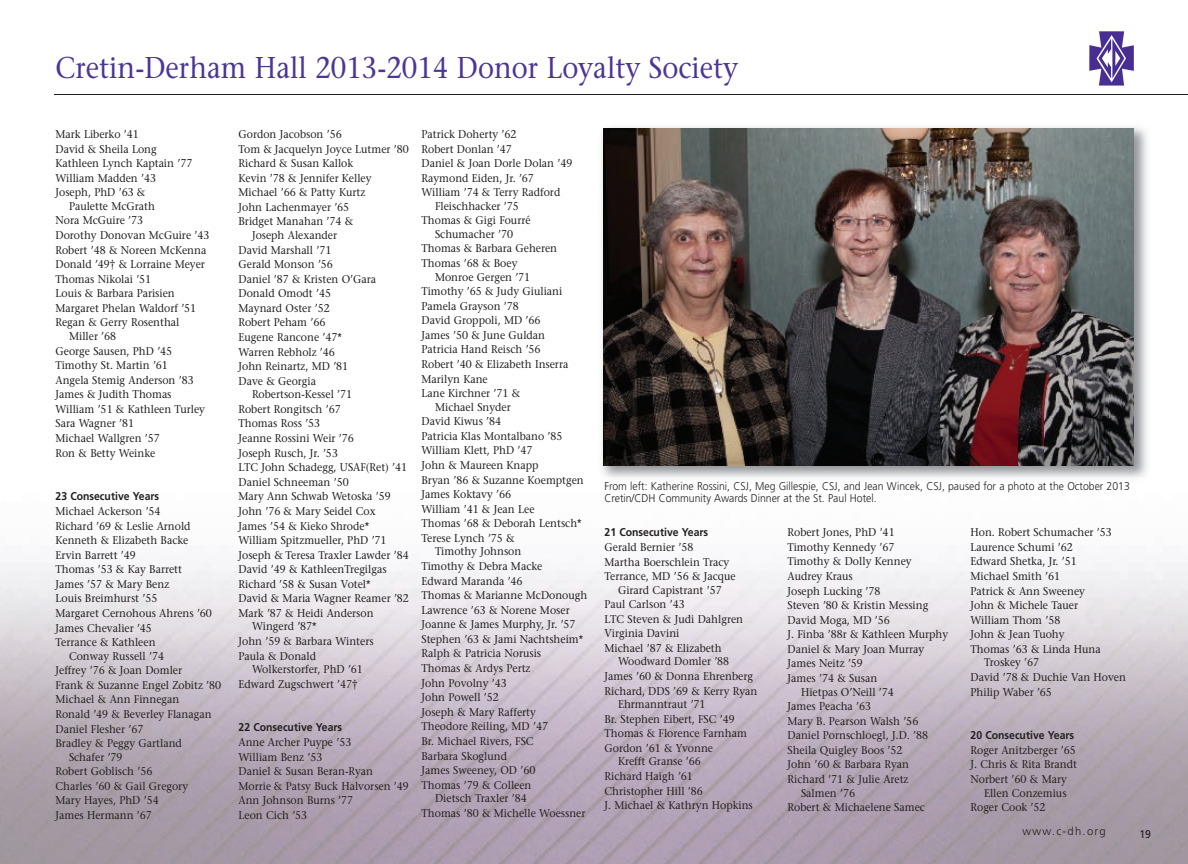
<style>
.page{position:relative;width:1188px;height:864px;background:#fff}
.page>*{position:absolute;margin:0;border:0;box-sizing:border-box;transform-origin:0 0}
.t1{font:30px "Stone Serif";color:#4d3595;scale:.9 1}
.t2{font:11.25px/14.5px "Stone Serif";color:#231f20;scale:.93 1}
.t3{font:300 11.25px/12px "Frutiger";color:#231f20;scale:.93 1}
.t4{font:700 11.25px "Frutiger";color:#231f20;scale:.93 1}
.t5{font:300 11.25px "Frutiger";color:#231f20}
.t6{font:11.25px "Frutiger";color:#231f20;scale:.93 1}
</style>
<div class="page">
<hr style="left:54px;top:94px;width:1134px;height:1px;background:#231f20">
<svg style="left:1089px;top:31px;width:45px;height:55px"></svg>
<img style="left:602px;top:127px;width:545px;height:353px">
<img style="left:603px;top:128px;width:531px;height:338px">
<h1 class="t1" style="left:56px;top:55px;width:760px">Cretin-Derham Hall 2013-2014 Donor Loyalty Society</h1>
<p class="t2" style="left:56px;top:128px;width:149px">Mark Liberko ’41<br>David &amp; Sheila Long<br>Kathleen Lynch Kaptain ’77<br>William Madden ’43<br>Joseph, PhD ’63 &amp;</p>
<p class="t2" style="left:56px;top:200px;width:167px;text-indent:13px">Paulette McGrath<br>Nora McGuire ’73<br>Dorothy Donovan McGuire ’43<br>Robert ’48 &amp; Noreen McKenna<br>Donald ’49† &amp; Lorraine Meyer<br>Thomas Nikolai ’51<br>Louis &amp; Barbara Parisien<br>Margaret Phelan Waldorf ’51<br>Regan &amp; Gerry Rosenthal</p>
<p class="t2" style="left:56px;top:330px;width:162px;text-indent:13px">Miller ’68<br>George Sausen, PhD ’45<br>Timothy St. Martin ’61<br>Angela Stemig Anderson ’83<br>James &amp; Judith Thomas<br>William ’51 &amp; Kathleen Turley<br>Sara Wagner ’81<br>Michael Wallgren ’57<br>Ron &amp; Betty Weinke</p>
<p class="t4" style="left:56px;top:492px;width:113px">23 Consecutive Years</p>
<p class="t2" style="left:56px;top:505px;width:170px">Michael Ackerson ’54<br>Richard ’69 &amp; Leslie Arnold<br>Kenneth &amp; Elizabeth Backe<br>Ervin Barrett ’49<br>Thomas ’53 &amp; Kay Barrett<br>James ’57 &amp; Mary Benz<br>Louis Breimhurst ’55<br>Margaret Cernohous Ahrens ’60<br>James Chevalier ’45<br>Terrance &amp; Kathleen</p>
<p class="t2" style="left:56px;top:650px;width:180px;text-indent:13px">Conway Russell ’74<br>Jeffrey ’76 &amp; Joan Domler<br>Frank &amp; Suzanne Engel Zobitz ’80<br>Michael &amp; Ann Finnegan<br>Ronald ’49 &amp; Beverley Flanagan<br>Daniel Flesher ’67<br>Bradley &amp; Peggy Gartland</p>
<p class="t2" style="left:56px;top:751px;width:144px;text-indent:13px">Schafer ’79<br>Robert Goblisch ’56<br>Charles ’60 &amp; Gail Gregory<br>Mary Hayes, PhD ’54<br>James Hermann ’67</p>
<p class="t2" style="left:239px;top:128px;width:185px">Gordon Jacobson ’56<br>Tom &amp; Jacquelyn Joyce Lutmer ’80<br>Richard &amp; Susan Kallok<br>Kevin ’78 &amp; Jennifer Kelley<br>Michael ’66 &amp; Patty Kurtz<br>John Lachenmayer ’65<br>Bridget Manahan ’74 &amp;</p>
<p class="t2" style="left:239px;top:229px;width:150px;text-indent:13px">Joseph Alexander<br>David Marshall ’71<br>Gerald Monson ’56<br>Daniel ’87 &amp; Kristen O’Gara<br>Donald Omodt ’45<br>Maynard Oster ’52<br>Robert Peham ’66<br>Eugene Rancone ’47*<br>Warren Rebholz ’46<br>John Reinartz, MD ’81<br>Dave &amp; Georgia</p>
<p class="t2" style="left:239px;top:388px;width:185px;text-indent:13px">Robertson-Kessel ’71<br>Robert Rongitsch ’67<br>Thomas Ross ’53<br>Jeanne Rossini Weir ’76<br>Joseph Rusch, Jr. ’53<br>LTC John Schadegg, USAF(Ret) ’41<br>Daniel Schneeman ’50<br>Mary Ann Schwab Wetoska ’59<br>John ’76 &amp; Mary Seidel Cox<br>James ’54 &amp; Kieko Shrode*<br>William Spitzmueller, PhD ’71<br>Joseph &amp; Teresa Traxler Lawder ’84<br>David ’49 &amp; KathleenTregilgas<br>Richard ’58 &amp; Susan Votel*<br>David &amp; Maria Wagner Reamer ’82<br>Mark ’87 &amp; Heidi Anderson</p>
<p class="t2" style="left:239px;top:620px;width:147px;text-indent:13px">Wingerd ’87*<br>John ’59 &amp; Barbara Winters<br>Paula &amp; Donald</p>
<p class="t2" style="left:239px;top:663px;width:135px;text-indent:13px">Wolkerstorfer, PhD ’61<br>Edward Zugschwert ’47†</p>
<p class="t4" style="left:239px;top:723px;width:113px">22 Consecutive Years</p>
<p class="t2" style="left:239px;top:736px;width:185px">Anne Archer Puype ’53<br>William Benz ’53<br>Daniel &amp; Susan Beran-Ryan<br>Morrie &amp; Patsy Buck Halvorsen ’49<br>Ann Johnson Burns ’77<br>Leon Cich ’53</p>
<p class="t2" style="left:422px;top:128px;width:164px">Patrick Doherty ’62<br>Robert Donlan ’47<br>Daniel &amp; Joan Dorle Dolan ’49<br>Raymond Eiden, Jr. ’67<br>William ’74 &amp; Terry Radford</p>
<p class="t2" style="left:422px;top:200px;width:119px;text-align:center">Fleischhacker ’75<br>Thomas &amp; Gigi Fourré</p>
<p class="t2" style="left:422px;top:228px;width:147px;text-indent:13px">Schumacher ’70<br>Thomas &amp; Barbara Geheren<br>Thomas ’68 &amp; Boey</p>
<p class="t2" style="left:422px;top:271px;width:159px;text-indent:13px">Monroe Gergen ’71<br>Timothy ’65 &amp; Judy Giuliani<br>Pamela Grayson ’78<br>David Groppoli, MD ’66<br>James ’50 &amp; June Guldan<br>Patricia Hand Reisch ’56<br>Robert ’40 &amp; Elizabeth Inserra<br>Marilyn Kane<br>Lane Kirchner ’71 &amp;</p>
<p class="t2" style="left:422px;top:401px;width:176px;text-indent:13px">Michael Snyder<br>David Kiwus ’84<br>Patricia Klas Montalbano ’85<br>William Klett, PhD ’47<br>John &amp; Maureen Knapp<br>Bryan ’86 &amp; Suzanne Koemptgen<br>James Koktavy ’66<br>William ’41 &amp; Jean Lee<br>Thomas ’68 &amp; Deborah Lentsch*<br>Terese Lynch ’75 &amp;</p>
<p class="t2" style="left:422px;top:545px;width:180px;text-indent:13px">Timothy Johnson<br>Timothy &amp; Debra Macke<br>Edward Maranda ’46<br>Thomas &amp; Marianne McDonough<br>Lawrence ’63 &amp; Norene Moser<br>Joanne &amp; James Murphy, Jr. ’57<br>Stephen ’63 &amp; Jami Nachtsheim*<br>Ralph &amp; Patricia Norusis<br>Thomas &amp; Ardys Pertz<br>John Povolny ’43<br>John Powell ’52<br>Joseph &amp; Mary Rafferty<br>Theodore Reiling, MD ’47<br>Br. Michael Rivers, FSC<br>Barbara Skoglund<br>James Sweeney, OD ’60<br>Thomas ’79 &amp; Colleen</p>
<p class="t2" style="left:422px;top:792px;width:178px;text-indent:13px">Dietsch Traxler ’84<br>Thomas ’80 &amp; Michelle Woessner</p>
<p class="t3" style="left:605px;top:481px;width:566px">From left: Katherine Rossini, CSJ, Meg Gillespie, CSJ, and Jean Wincek, CSJ, paused for a photo at the October 2013<br>Cretin/CDH Community Awards Dinner at the St. Paul Hotel.</p>
<p class="t4" style="left:605px;top:528px;width:113px">21 Consecutive Years</p>
<p class="t2" style="left:605px;top:541px;width:143px">Gerald Bernier ’58<br>Martha Boerschlein Tracy<br>Terrance, MD ’56 &amp; Jacque</p>
<p class="t2" style="left:605px;top:584px;width:150px;text-indent:13px">Girard Capistrant ’57<br>Paul Carlson ’43<br>LTC Steven &amp; Judi Dahlgren<br>Virginia Davini<br>Michael ’87 &amp; Elizabeth</p>
<p class="t2" style="left:605px;top:655px;width:166px;text-indent:13px">Woodward Domler ’88<br>James ’60 &amp; Donna Ehrenberg<br>Richard, DDS ’69 &amp; Kerry Ryan</p>
<p class="t2" style="left:605px;top:698px;width:155px;text-indent:13px">Ehrmanntraut ’71<br>Br. Stephen Eibert, FSC ’49<br>Thomas &amp; Florence Farnham<br>Gordon ’61 &amp; Yvonne</p>
<p class="t2" style="left:605px;top:755px;width:161px;text-indent:13px">Krefft Granse ’66<br>Richard Haigh ’61<br>Christopher Hill ’86<br>J. Michael &amp; Kathryn Hopkins</p>
<p class="t2" style="left:788px;top:526px;width:174px">Robert Jones, PhD ’41<br>Timothy Kennedy ’67<br>Timothy &amp; Dolly Kenney<br>Audrey Kraus<br>Joseph Lucking ’78<br>Steven ’80 &amp; Kristin Messing<br>David Moga, MD ’56<br>J. Finba ’88r &amp; Kathleen Murphy<br>Daniel &amp; Mary Joan Murray<br>James Neitz ’59<br>James ’74 &amp; Susan</p>
<p class="t2" style="left:788px;top:686px;width:153px;text-indent:13px">Hietpas O’Neill ’74<br>James Peacha ’63<br>Mary B. Pearson Walsh ’56<br>Daniel Pornschloegl, J.D. ’88<br>Sheila Quigley Boos ’52<br>John ’60 &amp; Barbara Ryan<br>Richard ’71 &amp; Julie Aretz</p>
<p class="t2" style="left:788px;top:787px;width:149px;text-indent:13px">Salmen ’76<br>Robert &amp; Michaelene Samec</p>
<p class="t2" style="left:971px;top:526px;width:153px">Hon. Robert Schumacher ’53<br>Laurence Schumi ’62<br>Edward Shetka, Jr. ’51<br>Michael Smith ’61<br>Patrick &amp; Ann Sweeney<br>John &amp; Michele Tauer<br>William Thom ’58<br>John &amp; Jean Tuohy<br>Thomas ’63 &amp; Linda Huna</p>
<p class="t2" style="left:971px;top:656px;width:169px;text-indent:13px">Troskey ’67<br>David ’78 &amp; Duchie Van Hoven<br>Philip Waber ’65</p>
<p class="t4" style="left:971px;top:731px;width:113px">20 Consecutive Years</p>
<p class="t2" style="left:971px;top:744px;width:116px;text-align:justify">Roger Anitzberger ’65<br>J. Chris &amp; Rita Brandt Norbert ’60 &amp; Mary</p>
<p class="t2" style="left:971px;top:787px;width:105px;text-indent:13px">Ellen Conzemius<br>Roger Cook ’52</p>
<p class="t5" style="left:1023px;top:826px;width:85px">www.c-dh.org</p>
<p class="t6" style="left:1139px;top:829px;width:14px">19</p>
</div>
